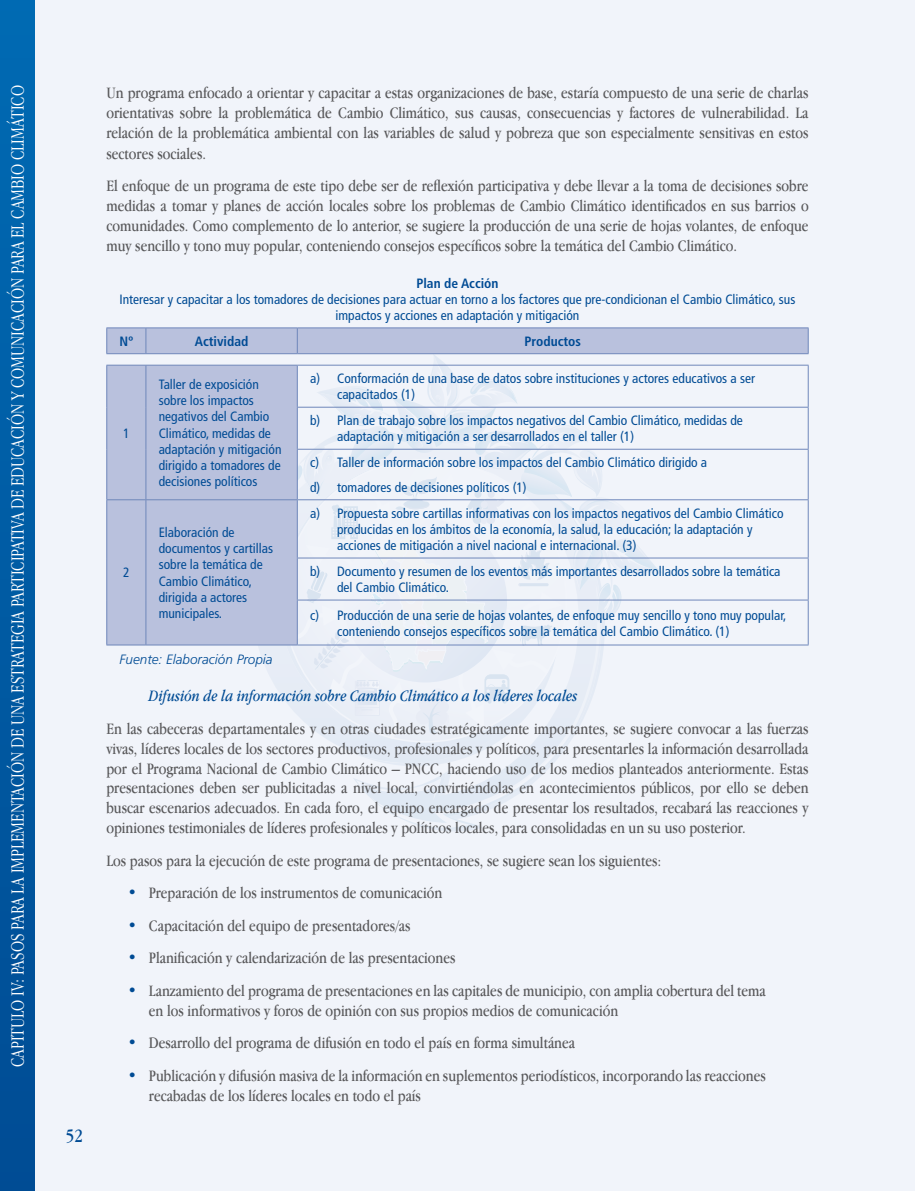
<style>
.page{position:relative;width:915px;height:1191px;background:#fff}
.page>*{position:absolute;margin:0;border:0;box-sizing:border-box;transform-origin:0 0}
.t1{font:300 19.5px "Apple Garamond";color:#fff;scale:.95 1}
.t2{font:19.5px "Apple Garamond";color:#004b94}
.t3{font:16.5px/19.8px "Apple Garamond";color:#58585a;text-align:justify}
.t4{font:italic 16.5px "Apple Garamond";color:#004b94}
.t5{font:condensed 13.5px/16.2px "Frutiger";color:#004b94}
.t6{font:700 condensed 13.5px "Frutiger";color:#004b94}
.t7{font:italic 300 13.5px "Frutiger";color:#004b94}
.s1{color:#004b94}
</style>
<div class="page">
<div style="left:0;top:0;width:914px;height:1191px;background:#f1f4fa"></div>
<div style="left:0;top:0;width:34px;height:1191px;background:linear-gradient(to bottom,#006ab3,#004c94)"></div>
<hr style="left:914px;top:0;width:1px;height:1191px;background:#f1f4fa">
<svg style="left:107px;top:328px;width:700px;height:316px;fill:#b9c1dd"></svg>
<hr style="left:106px;top:327px;width:40px;height:1px;background:#6f87ba">
<svg style="left:106px;top:328px;width:1px;height:25px"></svg>
<hr style="left:146px;top:327px;width:151px;height:1px;background:#6f87ba">
<svg style="left:145px;top:328px;width:1px;height:25px"></svg>
<hr style="left:297px;top:327px;width:511px;height:1px;background:#6f87ba">
<svg style="left:256px;top:328px;width:406px;height:503px"></svg>
<svg style="left:807px;top:328px;width:1px;height:25px"></svg>
<hr style="left:106px;top:353px;width:40px;height:1px;background:#6f87ba">
<hr style="left:146px;top:353px;width:151px;height:1px;background:#6f87ba">
<hr style="left:106px;top:365px;width:40px;height:1px;background:#6f87ba">
<hr style="left:106px;top:365px;width:1px;height:42px;background:#6f87ba">
<hr style="left:146px;top:365px;width:151px;height:1px;background:#6f87ba">
<hr style="left:145px;top:365px;width:1px;height:42px;background:#6f87ba">
<hr style="left:106px;top:407px;width:1px;height:42px;background:#6f87ba">
<hr style="left:145px;top:407px;width:1px;height:42px;background:#6f87ba">
<hr style="left:106px;top:449px;width:1px;height:50px;background:#6f87ba">
<hr style="left:145px;top:449px;width:1px;height:50px;background:#6f87ba">
<hr style="left:297px;top:353px;width:511px;height:1px;background:#6f87ba">
<hr style="left:297px;top:365px;width:511px;height:1px;background:#6f87ba">
<hr style="left:297px;top:365px;width:1px;height:42px;background:#6f87ba">
<hr style="left:807px;top:365px;width:1px;height:42px;background:#6f87ba">
<hr style="left:297px;top:407px;width:511px;height:1px;background:#6f87ba">
<hr style="left:297px;top:407px;width:1px;height:42px;background:#6f87ba">
<hr style="left:807px;top:407px;width:1px;height:42px;background:#6f87ba">
<hr style="left:297px;top:449px;width:511px;height:1px;background:#6f87ba">
<hr style="left:297px;top:449px;width:1px;height:50px;background:#6f87ba">
<hr style="left:807px;top:449px;width:1px;height:50px;background:#6f87ba">
<hr style="left:106px;top:499px;width:40px;height:1px;background:#6f87ba">
<hr style="left:106px;top:500px;width:1px;height:58px;background:#6f87ba">
<hr style="left:146px;top:499px;width:151px;height:1px;background:#6f87ba">
<hr style="left:145px;top:500px;width:1px;height:58px;background:#6f87ba">
<hr style="left:106px;top:558px;width:1px;height:42px;background:#6f87ba">
<hr style="left:145px;top:558px;width:1px;height:42px;background:#6f87ba">
<hr style="left:106px;top:600px;width:1px;height:44px;background:#6f87ba">
<hr style="left:145px;top:600px;width:1px;height:44px;background:#6f87ba">
<hr style="left:106px;top:644px;width:40px;height:1px;background:#6f87ba">
<hr style="left:146px;top:644px;width:151px;height:1px;background:#6f87ba">
<hr style="left:297px;top:499px;width:511px;height:1px;background:#6f87ba">
<hr style="left:297px;top:500px;width:1px;height:57px;background:#6f87ba">
<hr style="left:807px;top:500px;width:1px;height:57px;background:#6f87ba">
<hr style="left:297px;top:557px;width:511px;height:1px;background:#6f87ba">
<hr style="left:297px;top:558px;width:1px;height:41px;background:#6f87ba">
<hr style="left:807px;top:558px;width:1px;height:41px;background:#6f87ba">
<hr style="left:297px;top:599px;width:511px;height:1px;background:#6f87ba">
<hr style="left:297px;top:600px;width:1px;height:44px;background:#6f87ba">
<hr style="left:807px;top:600px;width:1px;height:44px;background:#6f87ba">
<hr style="left:297px;top:644px;width:511px;height:1px;background:#6f87ba">
<p class="t1" style="left:6px;top:1067px;width:1034px;rotate:-90deg">Capitulo IV: Pasos Para la Implementación de Una Estrategia Participativa De Educación y Comunicación Para el Cambio Climático</p>
<p class="t3" style="left:106px;top:82px;width:703px;line-height:20.4px">Un programa enfocado a orientar y capacitar a estas organizaciones de base, estaría compuesto de una serie de charlas orientativas sobre la problemática de Cambio Climático, sus causas, consecuencias y factores de vulnerabilidad. La relación de la problemática ambiental con las variables de salud y pobreza que son especialmente sensitivas en estos sectores sociales.</p>
<p class="t3" style="left:106px;top:176px;width:703px">El enfoque de un programa de este tipo debe ser de reflexión participativa y debe llevar a la toma de decisiones sobre medidas a tomar y planes de acción locales sobre los problemas de Cambio Climático identificados en sus barrios o comunidades. Como complemento de lo anterior, se sugiere la producción de una serie de hojas volantes, de enfoque muy sencillo y tono muy popular, conteniendo consejos específicos sobre la temática del Cambio Climático.</p>
<p class="t6" style="left:416px;top:275px;width:84px">Plan de Acción</p>
<p class="t5" style="left:119px;top:291px;width:677px;text-align:center">Interesar y capacitar a los tomadores de decisiones para actuar en torno a los factores que pre-condicionan el Cambio Climático, sus impactos y acciones en adaptación y mitigación</p>
<p class="t6" style="left:119px;top:333px;width:15px">Nº</p>
<p class="t6" style="left:195px;top:333px;width:55px">Actividad</p>
<p class="t6" style="left:524px;top:333px;width:58px">Productos</p>
<p class="t5" style="left:159px;top:376px;width:124px">Taller de exposición sobre los impactos negativos del Cambio<br>Climático, medidas de adaptación y mitigación dirigido a tomadores de decisiones políticos</p>
<p class="t5" style="left:337px;top:370px;width:419px;text-indent:-27px">a) Conformación de una base de datos sobre instituciones y actores educativos a ser capacitados (1)</p>
<p class="t5" style="left:337px;top:412px;width:407px;text-indent:-27px">b) Plan de trabajo sobre los impactos negativos del Cambio Climático, medidas de adaptación y mitigación a ser desarrollados en el taller (1)</p>
<p class="t5" style="left:310px;top:450px;width:398px;line-height:24.8px">c) Taller de información sobre los impactos del Cambio Climático dirigido a d) tomadores de decisiones políticos (1)</p>
<p class="t5" style="left:123px;top:425px;width:8px">1</p>
<p class="t5" style="left:337px;top:505px;width:448px;text-indent:-27px">a) Propuesta sobre cartillas informativas con los impactos negativos del Cambio Climático producidas en los ámbitos de la economía, la salud, la educación; la adaptación y acciones de mitigación a nivel nacional e internacional. (3)</p>
<p class="t5" style="left:337px;top:563px;width:445px;text-indent:-27px">b) Documento y resumen de los eventos más importantes desarrollados sobre la temática del Cambio Climático.</p>
<p class="t5" style="left:337px;top:607px;width:450px;text-indent:-27px">c) Producción de una serie de hojas volantes, de enfoque muy sencillo y tono muy popular, conteniendo consejos específicos sobre la temática del Cambio Climático. (1)</p>
<p class="t5" style="left:159px;top:524px;width:116px">Elaboración de documentos y cartillas sobre la temática de<br>Cambio Climático, dirigida a actores municipales.</p>
<p class="t5" style="left:123px;top:565px;width:8px">2</p>
<p class="t7" style="left:119px;top:651px;width:155px">Fuente: Elaboración Propia</p>
<p class="t4" style="left:149px;top:686px;width:430px">Difusión de la información sobre Cambio Climático a los líderes locales</p>
<p class="t3" style="left:106px;top:718px;width:703px">En las cabeceras departamentales y en otras ciudades estratégicamente importantes, se sugiere convocar a las fuerzas vivas, líderes locales de los sectores productivos, profesionales y políticos, para presentarles la información desarrollada por el Programa Nacional de Cambio Climático – PNCC, haciendo uso de los medios planteados anteriormente. Estas presentaciones deben ser publicitadas a nivel local, convirtiéndolas en acontecimientos públicos, por ello se deben buscar escenarios adecuados. En cada foro, el equipo encargado de presentar los resultados, recabará las reacciones y opiniones testimoniales de líderes profesionales y políticos locales, para consolidadas en un su uso posterior.</p>
<p class="t3" style="left:106px;top:850px;width:556px">Los pasos para la ejecución de este programa de presentaciones, se sugiere sean los siguientes:</p>
<p class="t3" style="left:128px;top:882px;width:316px"><span class="s1">•</span> Preparación de los instrumentos de comunicación</p>
<p class="t3" style="left:128px;top:915px;width:284px"><span class="s1">•</span> Capacitación del equipo de presentadores/as</p>
<p class="t3" style="left:128px;top:947px;width:329px"><span class="s1">•</span> Planificación y calendarización de las presentaciones</p>
<p class="t3" style="left:149px;top:980px;width:618px;text-indent:-21px"><span class="s1">•</span> Lanzamiento del programa de presentaciones en las capitales de municipio, con amplia cobertura del tema en los informativos y foros de opinión con sus propios medios de comunicación</p>
<p class="t3" style="left:128px;top:1032px;width:449px"><span class="s1">•</span> Desarrollo del programa de difusión en todo el país en forma simultánea</p>
<p class="t3" style="left:149px;top:1065px;width:618px;text-indent:-21px"><span class="s1">•</span> Publicación y difusión masiva de la información en suplementos periodísticos, incorporando las reacciones recabadas de los líderes locales en todo el país</p>
<p class="t2" style="left:66px;top:1124px;width:19px">52</p>
</div>
